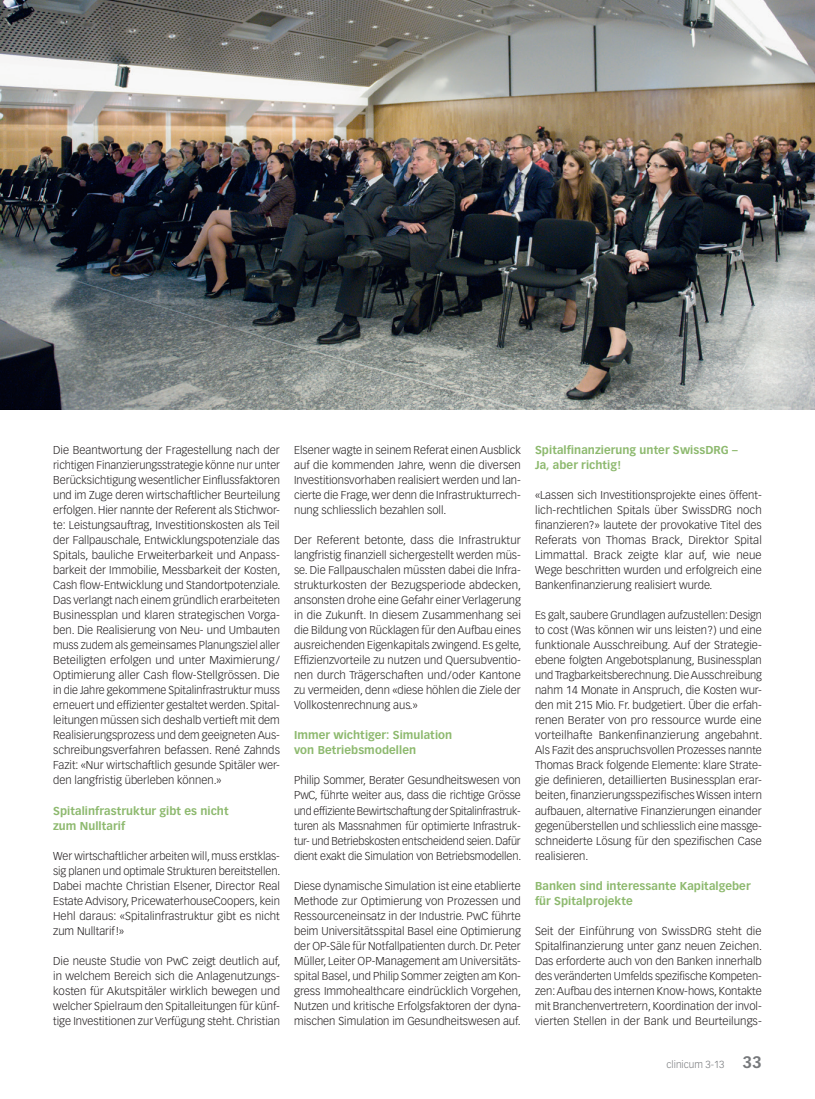
<style>
.page{position:relative;width:815px;height:1099px;background:#fff}
.page>*{position:absolute;margin:0;border:0;box-sizing:border-box;transform-origin:0 0}
.t1{font:300 11.25px/15px "Vectora LT Std";color:#231f20;text-align:justify}
.t2{font:700 11.25px/15px "Vectora LT Std";letter-spacing:.005em;color:#8db96e}
.t3{font:300 10px "Vectora LH";color:#76787b}
.s1{font-weight:700;font-size:16.25px}
</style>
<div class="page">
<img style="left:0;top:0;width:815px;height:409px">
<p class="t1" style="left:53px;top:443px;width:229px">Die Beantwortung der Fragestellung nach der richtigen Finanzierungsstrategie könne nur unter Berücksichtigung wesentlicher Einflussfaktoren und im Zuge deren wirtschaftlicher Beurteilung erfolgen. Hier nannte der Referent als Stichwor&shy;te: Leistungsauftrag, Investitionskosten als Teil der Fallpauschale, Entwicklungspotenziale das Spitals, bauliche Erweiterbarkeit und Anpass&shy;barkeit der Immobilie, Messbarkeit der Kosten, Cash flow-Entwicklung und Standortpotenziale.<br>Das verlangt nach einem gründlich erarbeiteten Businessplan und klaren strategischen Vorga&shy;ben. Die Realisierung von Neu- und Umbauten muss zudem als gemeinsames Planungsziel aller Beteiligten erfolgen und unter Maximierung/ Optimierung aller Cash flow-Stellgrössen. Die in die Jahre gekommene Spitalinfrastruktur muss erneuert und effizienter gestaltet werden. Spital&shy;leitungen müssen sich deshalb vertieft mit dem Realisierungsprozess und dem geeigneten Aus&shy;schreibungsverfahren befassen. René Zahnds Fazit: «Nur wirtschaftlich gesunde Spitäler wer&shy;den langfristig überleben können.»</p>
<p class="t2" style="left:53px;top:803px;width:177px">Spitalinfrastruktur gibt es nicht zum Nulltarif</p>
<p class="t1" style="left:53px;top:848px;width:229px">Wer wirtschaftlicher arbeiten will, muss erstklas&shy;sig planen und optimale Strukturen bereitstellen.<br>Dabei machte Christian Elsener, Director Real Estate Advisory, PricewaterhouseCoopers, kein Hehl daraus: «Spitalinfrastruktur gibt es nicht zum Nulltarif!»</p>
<p class="t1" style="left:53px;top:953px;width:229px">Die neuste Studie von PwC zeigt deutlich auf, in welchem Bereich sich die Anlagenutzungs&shy;kosten für Akutspitäler wirklich bewegen und welcher Spielraum den Spitalleitungen für künf&shy;tige Investitionen zur Verfügung steht. Christian</p>
<p class="t1" style="left:294px;top:443px;width:228px">Elsener wagte in seinem Referat einen Ausblick auf die kommenden Jahre, wenn die diversen Investitionsvorhaben realisiert werden und lan&shy;cierte die Frage, wer denn die Infrastrukturrech&shy;nung schliesslich bezahlen soll.</p>
<p class="t1" style="left:294px;top:533px;width:229px;text-align:left">Der Referent betonte, dass die Infrastruktur langfristig finanziell sichergestellt werden müs&shy;se. Die Fallpauschalen müssten dabei die Infra&shy;strukturkosten der Bezugsperiode abdecken, ansonsten drohe eine Gefahr einer Verlagerung in die Zukunft. In diesem Zusammenhang sei die Bildung von Rücklagen für den Aufbau eines ausreichenden Eigenkapitals zwingend. Es gelte, Effizienzvorteile zu nutzen und Quersubventio&shy;nen durch Trägerschaften und/oder Kantone zu vermeiden, denn «diese höhlen die Ziele der Vollkostenrechnung aus.»</p>
<p class="t2" style="left:294px;top:728px;width:160px">Immer wichtiger: Simulation von Betriebsmodellen</p>
<p class="t1" style="left:294px;top:773px;width:229px">Philip Sommer, Berater Gesundheitswesen von PwC, führte weiter aus, dass die richtige Grösse und effiziente Bewirtschaftung der Spitalinfrastruk&shy;turen als Massnahmen für optimierte Infrastruk&shy;tur- und Betriebskosten entscheidend seien. Dafür dient exakt die Simulation von Betriebsmodellen.</p>
<p class="t1" style="left:294px;top:878px;width:229px">Diese dynamische Simulation ist eine etablierte Methode zur Optimierung von Prozessen und Ressourceneinsatz in der Industrie. PwC führte beim Universitätsspital Basel eine Optimierung der OP-Säle für Notfallpatienten durch. Dr. Peter Müller, Leiter OP-Management am Universitäts&shy;spital Basel, und Philip Sommer zeigten am Kon&shy;gress Immohealthcare eindrücklich Vorgehen, Nutzen und kritische Erfolgsfaktoren der dyna&shy;mischen Simulation im Gesundheitswesen auf.</p>
<p class="t2" style="left:535px;top:443px;width:204px">Spitalfinanzierung unter SwissDRG –<br>Ja, aber richtig!</p>
<p class="t1" style="left:535px;top:488px;width:228px">«Lassen sich Investitionsprojekte eines öffent&shy;lich-rechtlichen Spitals über SwissDRG noch finanzieren?» lautete der provokative Titel des Referats von Thomas Brack, Direktor Spital Limmattal. Brack zeigte klar auf, wie neue Wege beschritten wurden und erfolgreich eine Bankenfinanzierung realisiert wurde.</p>
<p class="t1" style="left:535px;top:608px;width:229px">Es galt, saubere Grundlagen aufzustellen: Design to cost (Was können wir uns leisten?) und eine funktionale Ausschreibung. Auf der Strategie&shy;ebene folgten Angebotsplanung, Businessplan und Tragbarkeitsberechnung. Die Ausschreibung nahm 14 Monate in Anspruch, die Kosten wur&shy;den mit 215 Mio. Fr. budgetiert. Über die erfah&shy;renen Berater von pro ressource wurde eine vorteilhafte Bankenfinanzierung angebahnt.<br>Als Fazit des anspruchsvollen Prozesses nannte Thomas Brack folgende Elemente: klare Strate&shy;gie definieren, detaillierten Businessplan erar&shy;beiten, finanzierungsspezifisches Wissen intern aufbauen, alternative Finanzierungen einander gegenüberstellen und schliesslich eine massge&shy;schneiderte Lösung für den spezifischen Case realisieren.</p>
<p class="t2" style="left:535px;top:878px;width:217px">Banken sind interessante Kapitalgeber für Spitalprojekte</p>
<p class="t1" style="left:535px;top:923px;width:228px">Seit der Einführung von SwissDRG steht die Spitalfinanzierung unter ganz neuen Zeichen.<br>Das erforderte auch von den Banken innerhalb des veränderten Umfelds spezifische Kompeten&shy;zen: Aufbau des internen Know-hows, Kontakte mit Branchenvertretern, Koordination der invol&shy;vierten Stellen in der Bank und Beurteilungs-</p>
<p class="t3" style="left:667px;top:1058px;width:97px">clinicum 3-13 <span class="s1">33</span></p>
</div>
